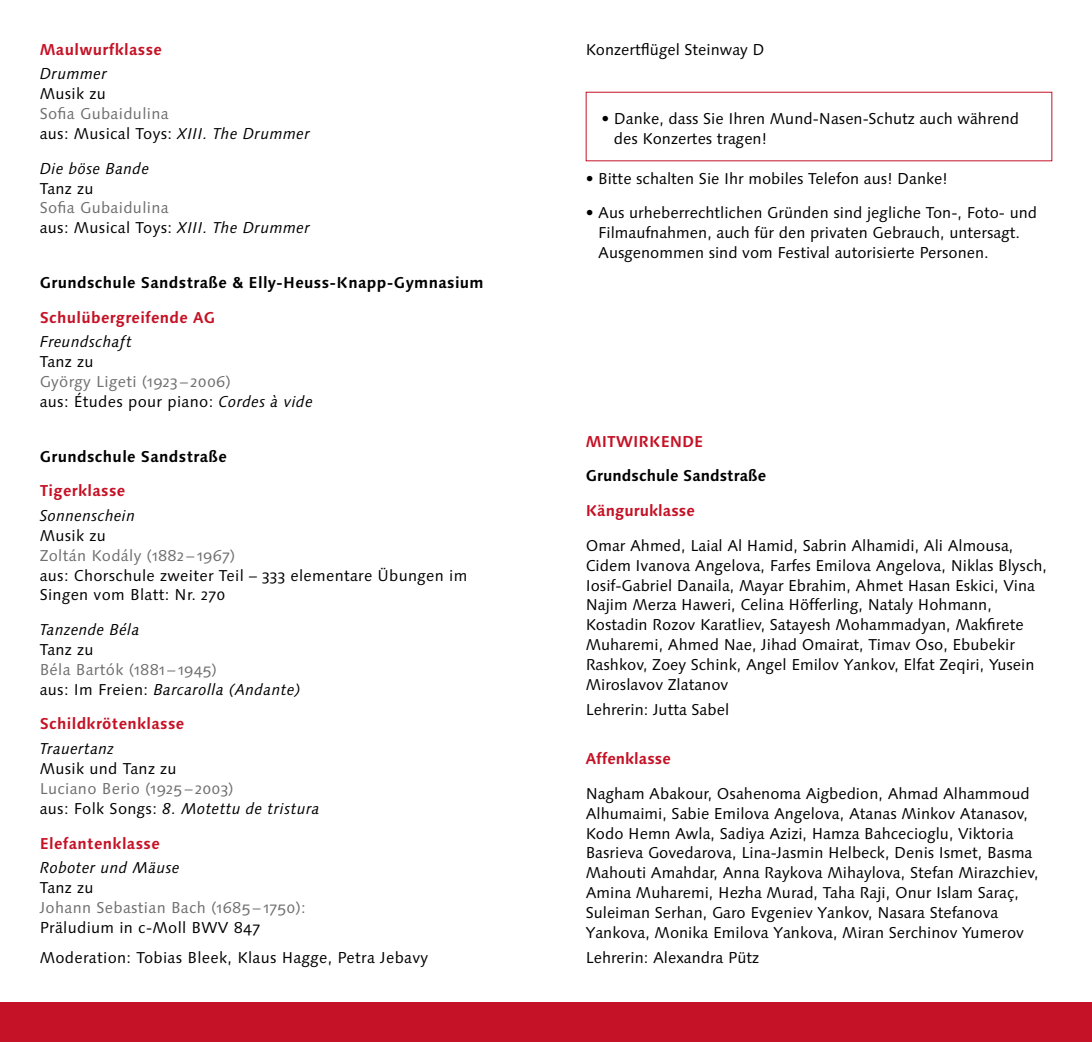
<style>
.page{position:relative;width:1092px;height:1042px;background:#fff}
.page>*{position:absolute;margin:0;border:0;box-sizing:border-box;transform-origin:0 0}
.t1{font:15.75px/19.8px "Linotype Syntax Os F";color:#000}
.t2{font:15.75px/19.8px "Linotype Syntax Os F";letter-spacing:.02em;color:#706f6f}
.t3{font:15.75px/19.8px "Linotype Syntax Os F";letter-spacing:.02em;color:#000}
.t4{font:italic 15.75px "Linotype Syntax Os F";letter-spacing:.02em;color:#000}
.t5{font:700 15.75px "Linotype Syntax Os F";letter-spacing:.02em;color:#c51226}
.t6{font:700 15.75px "Linotype Syntax Os F";letter-spacing:.02em;color:#000}
.t7{font:700 15.75px "Linotype Syntax Os F";color:#c51226}
.t8{font:700 15.75px "Linotype Syntax Os F";color:#000}
.s1{color:#000}
.s2{font-style:italic;color:#000}
</style>
<div class="page">
<div style="left:546px;top:1002px;width:545px;height:40px;background:#c51226"></div>
<div style="left:0;top:1002px;width:546px;height:40px;background:#c51226"></div>
<p class="t5" style="left:40px;top:39px;width:124px">Maulwurfklasse</p>
<p class="t4" style="left:40px;top:65px;width:69px">Drummer</p>
<p class="t1" style="left:40px;top:84px;width:68px">Musik zu</p>
<p class="t2" style="left:40px;top:104px;width:272px">Sofia Gubaidulina<br><span class="s1">aus: Musical Toys:</span> <span class="s2">XIII. The Drummer</span></p>
<p class="t4" style="left:40px;top:159px;width:111px">Die böse Bande</p>
<p class="t1" style="left:40px;top:178px;width:55px">Tanz zu</p>
<p class="t2" style="left:40px;top:198px;width:272px">Sofia Gubaidulina<br><span class="s1">aus: Musical Toys:</span> <span class="s2">XIII. The Drummer</span></p>
<p class="t6" style="left:40px;top:272px;width:445px">Grundschule Sandstraße &amp; Elly-Heuss-Knapp-Gymnasium</p>
<p class="t5" style="left:40px;top:307px;width:177px">Schulübergreifende AG</p>
<p class="t4" style="left:40px;top:333px;width:94px">Freundschaft</p>
<p class="t1" style="left:40px;top:352px;width:55px">Tanz zu</p>
<p class="t2" style="left:40px;top:372px;width:274px">György Ligeti (1923 – 2006)<br><span class="s1">aus: Études pour piano:</span> <span class="s2">Cordes à vide</span></p>
<p class="t6" style="left:40px;top:446px;width:188px">Grundschule Sandstraße</p>
<p class="t5" style="left:40px;top:481px;width:87px">Tigerklasse</p>
<p class="t4" style="left:40px;top:506px;width:97px">Sonnenschein</p>
<p class="t1" style="left:40px;top:526px;width:68px">Musik zu</p>
<p class="t2" style="left:40px;top:545px;width:197px">Zoltán Kodály (1882 – 1967)</p>
<p class="t3" style="left:40px;top:565px;width:429px">aus: Chorschule zweiter Teil – 333 elementare Übungen im<br>Singen vom Blatt: Nr. 270</p>
<p class="t4" style="left:40px;top:620px;width:101px">Tanzende Béla</p>
<p class="t1" style="left:40px;top:640px;width:55px">Tanz zu</p>
<p class="t2" style="left:40px;top:660px;width:262px">Béla Bartók (1881 – 1945)<br><span class="s1">aus: Im Freien:</span> <span class="s2">Barcarolla (Andante)</span></p>
<p class="t5" style="left:40px;top:714px;width:146px">Schildkrötenklasse</p>
<p class="t4" style="left:40px;top:739px;width:76px">Trauertanz</p>
<p class="t3" style="left:40px;top:759px;width:138px">Musik und Tanz zu</p>
<p class="t2" style="left:40px;top:779px;width:281px">Luciano Berio (1925 – 2003)<br><span class="s1">aus: Folk Songs:</span> <span class="s2">8. Motettu de tristura</span></p>
<p class="t5" style="left:40px;top:833px;width:122px">Elefantenklasse</p>
<p class="t4" style="left:40px;top:859px;width:141px">Roboter und Mäuse</p>
<p class="t1" style="left:40px;top:878px;width:55px">Tanz zu</p>
<p class="t2" style="left:40px;top:898px;width:267px">Johann Sebastian Bach (1685 – 1750):</p>
<p class="t3" style="left:40px;top:913px;width:390px;line-height:29.8px">Präludium in c-Moll BWV 847<br>Moderation: Tobias Bleek, Klaus Hagge, Petra Jebavy</p>
<p class="t1" style="left:585px;top:40px;width:180px">Konzertflügel Steinway D</p>
<p class="t1" style="left:614px;top:109px;width:406px;text-indent:-12px">• Danke, dass Sie Ihren Mund-Nasen-Schutz auch während des Konzertes tragen!</p>
<p class="t1" style="left:585px;top:168px;width:363px">• Bitte schalten Sie Ihr mobiles Telefon aus! Danke!</p>
<p class="t1" style="left:598px;top:203px;width:440px;text-indent:-12px">• Aus urheberrechtlichen Gründen sind jegliche Ton-, Foto- und<br>Filmaufnahmen, auch für den privaten Gebrauch, untersagt.<br>Ausgenommen sind vom Festival autorisierte Personen.</p>
<p class="t7" style="left:585px;top:431px;width:119px">MITWIRKENDE</p>
<p class="t8" style="left:585px;top:466px;width:182px">Grundschule Sandstraße</p>
<p class="t7" style="left:585px;top:501px;width:111px">Känguruklasse</p>
<p class="t1" style="left:585px;top:536px;width:463px">Omar Ahmed, Laial Al Hamid, Sabrin Alhamidi, Ali Almousa, Cidem Ivanova Angelova, Farfes Emilova Angelova, Niklas Blysch, Iosif-Gabriel Danaila, Mayar Ebrahim, Ahmet Hasan Eskici, Vina Najim Merza Haweri, Celina Höfferling, Nataly Hohmann, Kostadin Rozov Karatliev, Satayesh Mohammadyan, Makfirete Muharemi, Ahmed Nae, Jihad Omairat, Timav Oso, Ebubekir Rashkov, Zoey Schink, Angel Emilov Yankov, Elfat Zeqiri, Yusein Miroslavov Zlatanov</p>
<p class="t1" style="left:585px;top:699px;width:145px">Lehrerin: Jutta Sabel</p>
<p class="t7" style="left:585px;top:749px;width:87px">Affenklasse</p>
<p class="t1" style="left:585px;top:784px;width:454px">Nagham Abakour, Osahenoma Aigbedion, Ahmad Alhammoud Alhumaimi, Sabie Emilova Angelova, Atanas Minkov Atanasov, Kodo Hemn Awla, Sadiya Azizi, Hamza Bahcecioglu, Viktoria Basrieva Govedarova, Lina-Jasmin Helbeck, Denis Ismet, Basma Mahouti Amahdar, Anna Raykova Mihaylova, Stefan Mirazchiev, Amina Muharemi, Hezha Murad, Taha Raji, Onur Islam Saraç, Suleiman Serhan, Garo Evgeniev Yankov, Nasara Stefanova Yankova, Monika Emilova Yankova, Miran Serchinov Yumerov</p>
<p class="t1" style="left:585px;top:947px;width:175px">Lehrerin: Alexandra Pütz</p>
</div>
